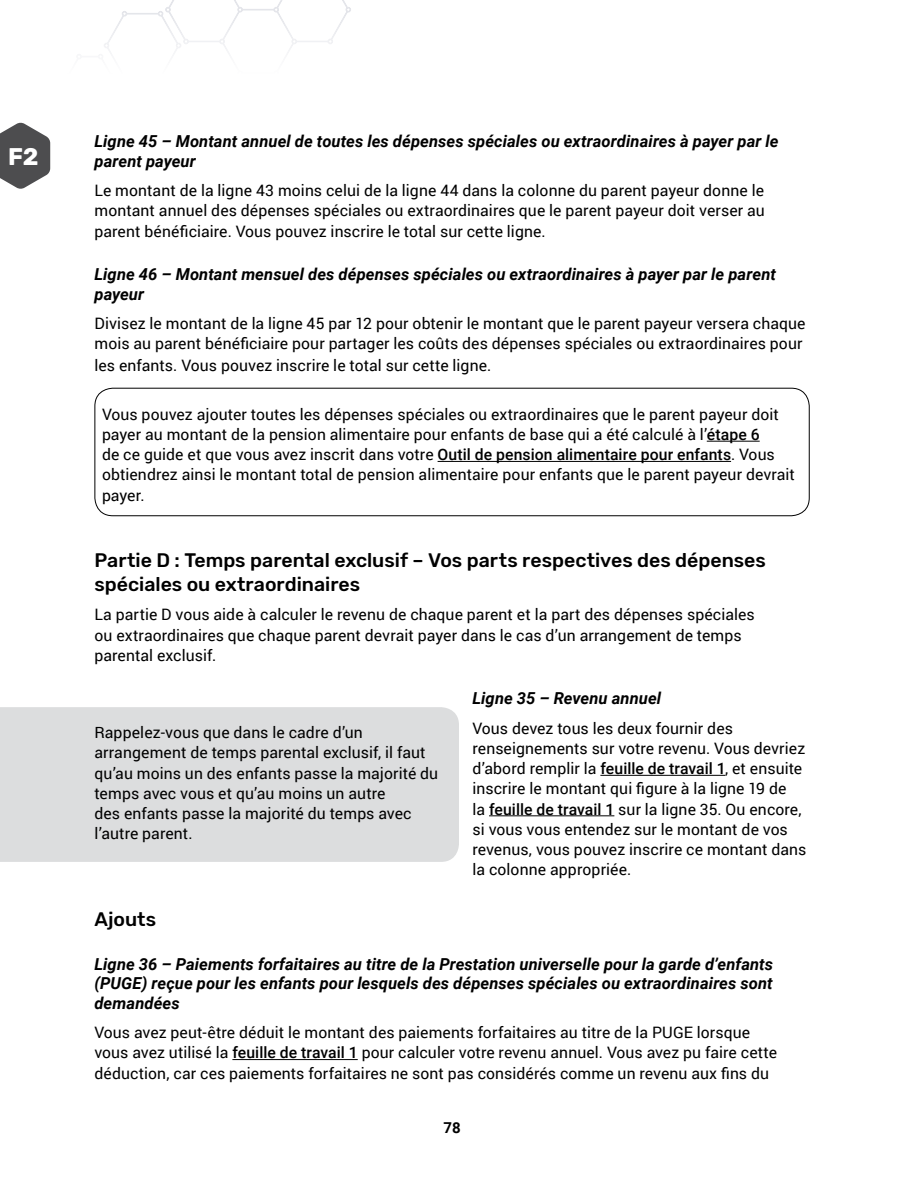
<style>
.page{position:relative;width:918px;height:1188px;background:#fff}
.page>*{position:absolute;margin:0;border:0;box-sizing:border-box;transform-origin:0 0}
.t1{font:700 24px "Rubik";color:#fff}
.H4____Rubik_12_5_15{font:500 19.5px/24px "Rubik";color:#000}
.t2{font:italic 700 16.5px/19.5px "Roboto";letter-spacing:.005em;color:#000}
.Para_-_Roboto_10{font:15.75px/20.2px "Roboto";letter-spacing:.005em;color:#000}
.t3{font:700 15px "Roboto";color:#000}
.s1{font-weight:500}
</style>
<div class="page">
<svg style="left:104px;top:0;width:247px;height:51px"></svg>
<hr style="left:600px;top:775px;width:125px;height:1px;background:#000">
<hr style="left:489px;top:815px;width:125px;height:1px;background:#000">
<hr style="left:232px;top:1059px;width:126px;height:1px;background:#000">
<hr style="left:707px;top:441px;width:53px;height:1px;background:#000">
<hr style="left:438px;top:461px;width:293px;height:1px;background:#000">
<div style="left:94px;top:388px;width:716px;height:128px;border:1px solid #000;border-radius:18px"></div>
<svg style="left:0;top:122px;width:50px;height:67px"></svg>
<div style="left:0;top:707px;width:459px;height:155px;background:#dcddde"></div>
<p class="t1" style="left:8px;top:143px;width:32px">F2</p>
<h6 class="t2" style="left:94px;top:131px;width:686px">Ligne 45 – Montant annuel de toutes les dépenses spéciales ou extraordinaires à payer par le parent payeur</h6>
<p class="Para_-_Roboto_10" style="left:94px;top:180px;width:672px;text-align:justify">Le montant de la ligne 43 moins celui de la ligne 44 dans la colonne du parent payeur donne le montant annuel des dépenses spéciales ou extraordinaires que le parent payeur doit verser au parent bénéficiaire. Vous pouvez inscrire le total sur cette ligne.</p>
<h6 class="t2" style="left:94px;top:264px;width:683px">Ligne 46 – Montant mensuel des dépenses spéciales ou extraordinaires à payer par le parent payeur</h6>
<p class="Para_-_Roboto_10" style="left:94px;top:312px;width:713px;line-height:20.9px">Divisez le montant de la ligne 45 par 12 pour obtenir le montant que le parent payeur versera chaque mois au parent bénéficiaire pour partager les coûts des dépenses spéciales ou extraordinaires pour les enfants. Vous pouvez inscrire le total sur cette ligne.</p>
<p class="Para_-_Roboto_10" style="left:102px;top:403px;width:695px">Vous pouvez ajouter toutes les dépenses spéciales ou extraordinaires que le parent payeur doit payer au montant de la pension alimentaire pour enfants de base qui a été calculé à l’<span class="s1">étape 6<br></span>de ce guide et que vous avez inscrit dans votre <span class="s1">Outil de pension alimentaire pour enfants</span>. Vous obtiendrez ainsi le montant total de pension alimentaire pour enfants que le parent payeur devrait payer.</p>
<p class="H4____Rubik_12_5_15" style="left:94px;top:549px;width:673px">Partie D : Temps parental exclusif – Vos parts respectives des dépenses spéciales ou extraordinaires</p>
<p class="Para_-_Roboto_10" style="left:94px;top:604px;width:662px">La partie D vous aide à calculer le revenu de chaque parent et la part des dépenses spéciales ou extraordinaires que chaque parent devrait payer dans le cas d’un arrangement de temps parental exclusif.</p>
<h6 class="t2" style="left:472px;top:688px;width:190px">Ligne 35 – Revenu annuel</h6>
<p class="Para_-_Roboto_10" style="left:472px;top:717px;width:335px">Vous devez tous les deux fournir des renseignements sur votre revenu. Vous devriez d’abord remplir la <span class="s1">feuille de travail 1</span>, et ensuite inscrire le montant qui figure à la ligne 19 de<br>la <span class="s1">feuille de travail 1</span> sur la ligne 35. Ou encore, si vous vous entendez sur le montant de vos revenus, vous pouvez inscrire ce montant dans la colonne appropriée.</p>
<p class="H4____Rubik_12_5_15" style="left:94px;top:908px;width:63px">Ajouts</p>
<h6 class="t2" style="left:94px;top:954px;width:680px;text-align:justify">Ligne 36 – Paiements forfaitaires au titre de la Prestation universelle pour la garde d’enfants (PUGE) reçue pour les enfants pour lesquels des dépenses spéciales ou extraordinaires sont demandées</h6>
<p class="Para_-_Roboto_10" style="left:94px;top:1022px;width:684px">Vous avez peut-être déduit le montant des paiements forfaitaires au titre de la PUGE lorsque vous avez utilisé la <span class="s1">feuille de travail 1</span> pour calculer votre revenu annuel. Vous avez pu faire cette déduction, car ces paiements forfaitaires ne sont pas considérés comme un revenu aux fins du</p>
<p class="Para_-_Roboto_10" style="left:94px;top:722px;width:345px">Rappelez-vous que dans le cadre d’un arrangement de temps parental exclusif, il faut qu’au moins un des enfants passe la majorité du temps avec vous et qu’au moins un autre<br>des enfants passe la majorité du temps avec l’autre parent.</p>
<p class="t3" style="left:444px;top:1117px;width:19px">78</p>
</div>
